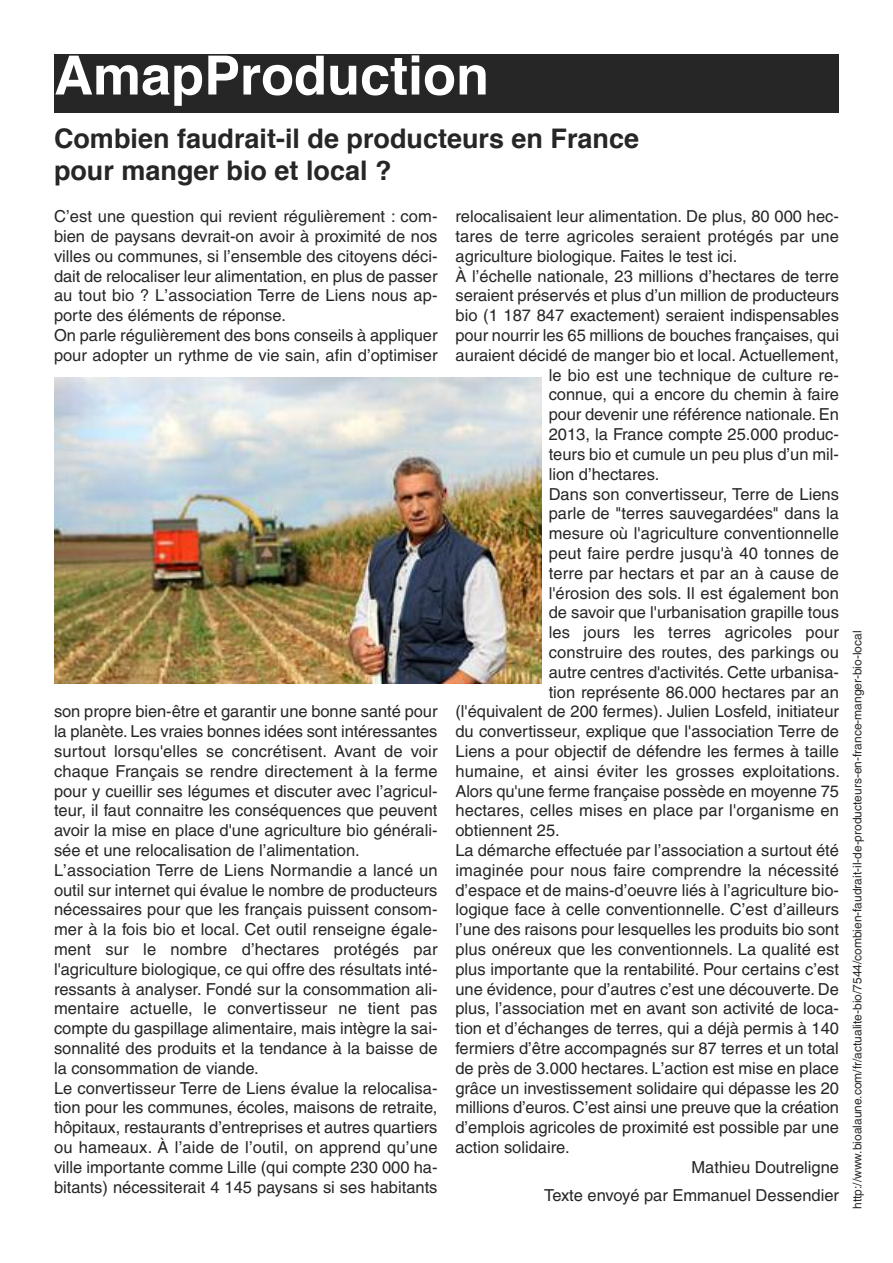
<style>
.page{position:relative;width:893px;height:1263px;background:#fff}
.page>*{position:absolute;margin:0;border:0;box-sizing:border-box;transform-origin:0 0}
.t1{font:700 54px "Helvetica";color:#fff}
.t2{font:700 27px/32.4px "Helvetica";color:#272627}
.t3{font:16.5px/19.8px "Helvetica";color:#272627}
.t4{font:12px "Helvetica";color:#272627}
</style>
<div class="page">
<div style="left:54px;top:54px;width:785px;height:58px;background:#272627"></div>
<img style="left:54px;top:377px;width:487px;height:306px">
<h1 class="t1" style="left:54px;top:53px;width:437px">amapProduction</h1>
<h2 class="t2" style="left:54px;top:124px;width:587px">combien faudrait-il de producteurs en france pour manger bio et local ?</h2>
<p class="t3" style="left:54px;top:208px;width:385px">C’est une question qui revient régulièrement : com&shy;bien de paysans devrait-on avoir à proximité de nos villes ou communes, si l’ensemble des citoyens déci&shy;dait de relocaliser leur alimentation, en plus de passer au tout bio ? L’association Terre de Liens nous ap&shy;porte des éléments de réponse.<br>On parle régulièrement des bons conseils à appliquer pour adopter un rythme de vie sain, afin d’optimiser</p>
<p class="t3" style="left:54px;top:703px;width:385px">son propre bien-être et garantir une bonne santé pour la planète. Les vraies bonnes idées sont intéressantes surtout lorsqu'elles se concrétisent. Avant de voir chaque Français se rendre directement à la ferme pour y cueillir ses légumes et discuter avec l’agricul&shy;teur, il faut connaitre les conséquences que peuvent avoir la mise en place d'une agriculture bio générali&shy;sée et une relocalisation de l’alimentation.<br>L’association Terre de Liens Normandie a lancé un outil sur internet qui évalue le nombre de producteurs nécessaires pour que les français puissent consom&shy;mer à la fois bio et local. Cet outil renseigne égale&shy;ment sur le nombre d’hectares protégés par l'agriculture biologique, ce qui offre des résultats inté&shy;ressants à analyser. Fondé sur la consommation ali&shy;mentaire actuelle, le convertisseur ne tient pas compte du gaspillage alimentaire, mais intègre la sai&shy;sonnalité des produits et la tendance à la baisse de la consommation de viande.<br>Le convertisseur Terre de Liens évalue la relocalisa&shy;tion pour les communes, écoles, maisons de retraite, hôpitaux, restaurants d’entreprises et autres quartiers ou hameaux. À l’aide de l’outil, on apprend qu’une ville importante comme Lille (qui compte 230 000 ha&shy;bitants) nécessiterait 4 145 paysans si ses habitants</p>
<p class="t3" style="left:455px;top:208px;width:385px">relocalisaient leur alimentation. De plus, 80 000 hec-</p>
<p class="t3" style="left:455px;top:228px;width:385px">tares de terre agricoles seraient protégés par une</p>
<p class="t3" style="left:455px;top:248px;width:283px">agriculture biologique. Faites le test ici.</p>
<p class="t3" style="left:455px;top:268px;width:385px">À l’échelle nationale, 23 millions d’hectares de terre</p>
<p class="t3" style="left:455px;top:287px;width:385px">seraient préservés et plus d’un million de producteurs</p>
<p class="t3" style="left:455px;top:307px;width:385px">bio (1 187 847 exactement) seraient indispensables</p>
<p class="t3" style="left:455px;top:327px;width:385px">pour nourrir les 65 millions de bouches françaises, qui</p>
<p class="t3" style="left:455px;top:347px;width:385px">auraient décidé de manger bio et local. Actuellement,</p>
<p class="t3" style="left:549px;top:367px;width:292px">le bio est une technique de culture re-</p>
<p class="t3" style="left:549px;top:386px;width:292px">connue, qui a encore du chemin à faire</p>
<p class="t3" style="left:549px;top:406px;width:292px">pour devenir une référence nationale. En</p>
<p class="t3" style="left:549px;top:426px;width:292px">2013, la France compte 25.000 produc-</p>
<p class="t3" style="left:549px;top:446px;width:292px">teurs bio et cumule un peu plus d’un mil-</p>
<p class="t3" style="left:549px;top:466px;width:112px">lion d’hectares.</p>
<p class="t3" style="left:549px;top:485px;width:292px">Dans son convertisseur, Terre de Liens</p>
<p class="t3" style="left:549px;top:505px;width:292px">parle de "terres sauvegardées" dans la</p>
<p class="t3" style="left:549px;top:525px;width:292px">mesure où l'agriculture conventionnelle</p>
<p class="t3" style="left:549px;top:545px;width:292px">peut faire perdre jusqu'à 40 tonnes de</p>
<p class="t3" style="left:549px;top:565px;width:292px">terre par hectars et par an à cause de</p>
<p class="t3" style="left:549px;top:584px;width:292px">l'érosion des sols. Il est également bon</p>
<p class="t3" style="left:549px;top:604px;width:292px">de savoir que l'urbanisation grapille tous</p>
<p class="t3" style="left:549px;top:624px;width:292px">les jours les terres agricoles pour</p>
<p class="t3" style="left:549px;top:644px;width:292px">construire des routes, des parkings ou</p>
<p class="t3" style="left:549px;top:664px;width:292px">autre centres d'activités. Cette urbanisa-</p>
<p class="t3" style="left:549px;top:683px;width:292px">tion représente 86.000 hectares par an</p>
<p class="t3" style="left:455px;top:703px;width:385px">(l'équivalent de 200 fermes). Julien Losfeld, initiateur</p>
<p class="t3" style="left:455px;top:723px;width:385px">du convertisseur, explique que l'association Terre de</p>
<p class="t3" style="left:455px;top:743px;width:385px">Liens a pour objectif de défendre les fermes à taille</p>
<p class="t3" style="left:455px;top:763px;width:386px">humaine, et ainsi éviter les grosses exploitations.</p>
<p class="t3" style="left:455px;top:782px;width:385px">Alors qu'une ferme française possède en moyenne 75</p>
<p class="t3" style="left:455px;top:802px;width:385px">hectares, celles mises en place par l'organisme en</p>
<p class="t3" style="left:455px;top:822px;width:106px">obtiennent 25.</p>
<p class="t3" style="left:455px;top:842px;width:385px">La démarche effectuée par l’association a surtout été</p>
<p class="t3" style="left:455px;top:862px;width:385px">imaginée pour nous faire comprendre la nécessité</p>
<p class="t3" style="left:455px;top:881px;width:385px">d’espace et de mains-d’oeuvre liés à l’agriculture bio-</p>
<p class="t3" style="left:455px;top:901px;width:385px">logique face à celle conventionnelle. C’est d’ailleurs</p>
<p class="t3" style="left:455px;top:921px;width:385px">l’une des raisons pour lesquelles les produits bio sont</p>
<p class="t3" style="left:455px;top:941px;width:385px">plus onéreux que les conventionnels. La qualité est</p>
<p class="t3" style="left:455px;top:961px;width:385px">plus importante que la rentabilité. Pour certains c’est</p>
<p class="t3" style="left:455px;top:980px;width:385px">une évidence, pour d’autres c’est une découverte. De</p>
<p class="t3" style="left:455px;top:1000px;width:385px">plus, l’association met en avant son activité de loca-</p>
<p class="t3" style="left:455px;top:1020px;width:385px">tion et d’échanges de terres, qui a déjà permis à 140</p>
<p class="t3" style="left:455px;top:1040px;width:385px">fermiers d’être accompagnés sur 87 terres et un total</p>
<p class="t3" style="left:455px;top:1060px;width:385px">de près de 3.000 hectares. L’action est mise en place</p>
<p class="t3" style="left:455px;top:1079px;width:385px">grâce un investissement solidaire qui dépasse les 20</p>
<p class="t3" style="left:455px;top:1099px;width:385px">millions d’euros. C’est ainsi une preuve que la création</p>
<p class="t3" style="left:455px;top:1119px;width:385px">d’emplois agricoles de proximité est possible par une</p>
<p class="t3" style="left:455px;top:1139px;width:116px">action solidaire.</p>
<p class="t3" style="left:692px;top:1159px;width:149px">Mathieu Doutreligne</p>
<p class="t3" style="left:544px;top:1187px;width:296px">Texte envoyé par Emmanuel Dessendier</p>
<p class="t4" style="left:853px;top:1209px;width:580px;rotate:-90deg">http://www.bioalaune.com/fr/actualite-bio/7544/combien-faudrait-il-de-producteurs-en-france-manger-bio-local</p>
</div>
